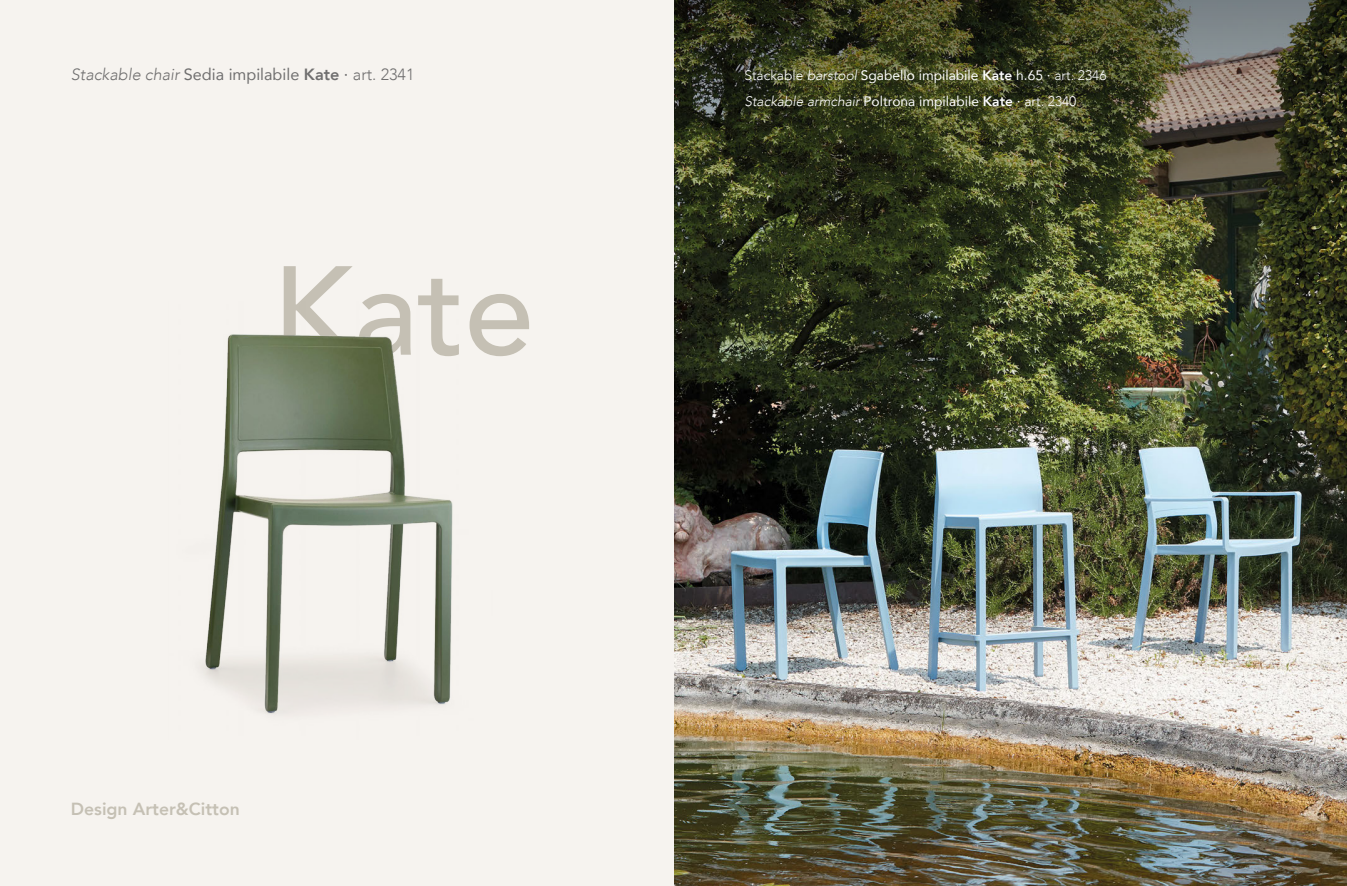
<style>
.page{position:relative;width:1347px;height:886px;background:#fff}
.page>*{position:absolute;margin:0;border:0;box-sizing:border-box;transform-origin:0 0}
.t1{font:500 125px "Avenir";color:#c5c0b4}
.t2{font:800 17.5px "Avenir";color:#c5c0b4}
.t3{font:16.25px "Avenir";color:#706f6f}
.t4{font:13.75px/26.6px "Avenir";color:#fff}
.s1{font-weight:300;font-style:italic}
.s2{font-weight:800}
.s3{font-weight:300}
</style>
<div class="page">
<img style="left:673px;top:275px;width:673px;height:611px">
<img style="left:673px;top:0;width:673px;height:275px">
<div style="left:0;top:0;width:673px;height:886px;background:#f6f3ef"></div>
<img style="left:201px;top:334px;width:252px;height:381px">
<p class="t3" style="left:71px;top:61px;width:345px"><span class="s1">Stackable chair</span> Sedia impilabile <span class="s2">Kate</span> ∙ <span class="s3">art. 2341</span></p>
<h1 class="t1" style="left:272px;top:203px;width:263px">Kate</h1>
<p class="t2" style="left:71px;top:795px;width:170px">Design Arter&amp;Citton</p>
<p class="t4" style="left:744px;top:61px;width:363px"><span class="s3">Stackable</span> <span class="s1">barstool</span> Sgabello impilabile <span class="s2">Kate</span> h.65 ∙ <span class="s3">art. 2346<br></span><span class="s1">Stackable armchair</span> Poltrona impilabile <span class="s2">Kate</span> ∙ <span class="s3">art. 2340</span></p>
</div>
